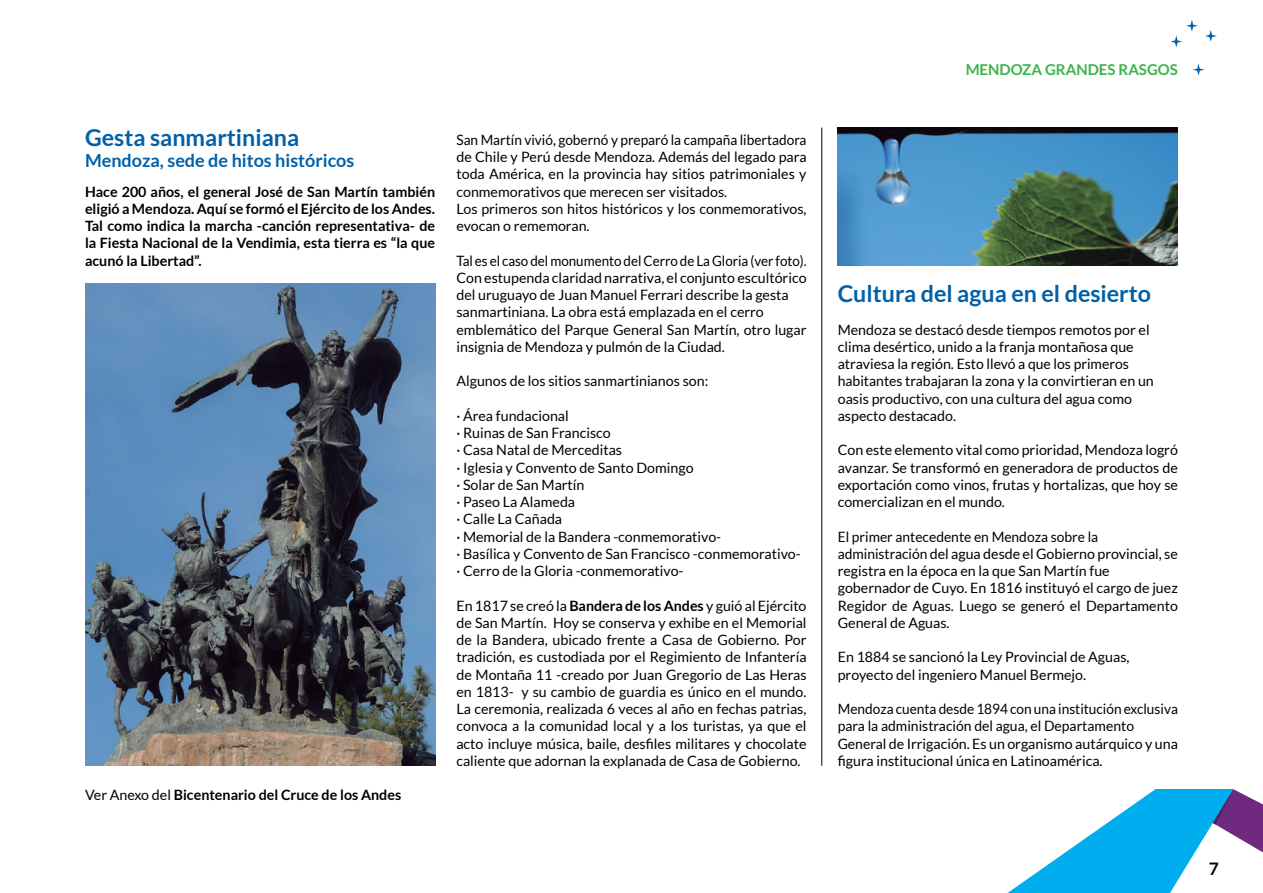
<style>
.page{position:relative;width:1263px;height:893px;background:#fff}
.page>*{position:absolute;margin:0;border:0;box-sizing:border-box;transform-origin:0 0}
.Titulos{font:700 23.25px "Lato";color:#0060a9}
.Subtitulos{font:700 18px "Lato";color:#0060a9}
.t1{font:700 17.25px "Lato";color:#000}
.t2{font:700 15px "Lato";color:#39b54a}
.texto_mercosur{font:14.25px/17.2px "Lato";color:#000}
.texto_mercosur-2{font:14.25px/17.2px "Lato";color:#000;text-align:justify;scale:.96 1}
.texto_mercosur-3{font:700 14.25px/17.2px "Lato";color:#000;text-align:justify}
.texto_mercosur-4{font:14.25px/17.2px "Lato";color:#000;text-align:justify;scale:.94 1}
.s1{font-weight:400}
.s2{font-weight:700}
</style>
<div class="page">
<svg style="left:1007px;top:789px;width:256px;height:104px"></svg>
<svg style="left:1170px;top:20px;width:28px;height:27px"></svg>
<svg style="left:1205px;top:30px;width:12px;height:12px"></svg>
<svg style="left:1193px;top:64px;width:12px;height:11px"></svg>
<img style="left:85px;top:284px;width:350px;height:482px">
<img style="left:838px;top:128px;width:340px;height:138px">
<hr style="left:821px;top:128px;width:1px;height:638px;background:#000">
<p class="Titulos" style="left:85px;top:124px;width:216px">Gesta sanmartiniana</p>
<p class="Subtitulos" style="left:85px;top:150px;width:271px">Mendoza, sede de hitos históricos</p>
<p class="texto_mercosur-3" style="left:85px;top:183px;width:352px">Hace 200 años, el general José de San Martín también eligió a Mendoza. Aquí se formó el Ejército de los Andes.<br>Tal como indica la marcha -canción representativa- de la Fiesta Nacional de la Vendimia, esta tierra es “la que acunó la Libertad”.</p>
<p class="texto_mercosur-3" style="left:85px;top:786px;width:318px"><span class="s1">Ver Anexo del</span> Bicentenario del Cruce de los Andes</p>
<p class="texto_mercosur-2" style="left:456px;top:131px;width:366px">San Martín vivió, gobernó y preparó la campaña libertadora de Chile y Perú desde Mendoza. Además del legado para toda América, en la provincia hay sitios patrimoniales y conmemorativos que merecen ser visitados.</p>
<p class="texto_mercosur" style="left:456px;top:200px;width:352px">Los primeros son hitos históricos y los conmemorativos, evocan o rememoran.</p>
<p class="texto_mercosur-4" style="left:456px;top:252px;width:374px">Tal es el caso del monumento del Cerro de La Gloria (ver foto).<br>Con estupenda claridad narrativa, el conjunto escultórico del uruguayo de Juan Manuel Ferrari describe la gesta</p>
<p class="texto_mercosur" style="left:456px;top:303px;width:309px">sanmartiniana. La obra está emplazada en el cerro</p>
<p class="texto_mercosur" style="left:456px;top:321px;width:352px">emblemático del Parque General San Martín, otro lugar insignia de Mendoza y pulmón de la Ciudad.</p>
<p class="texto_mercosur" style="left:456px;top:372px;width:253px">Algunos de los sitios sanmartinianos son:</p>
<p class="texto_mercosur" style="left:456px;top:407px;width:114px">· Área fundacional</p>
<p class="texto_mercosur" style="left:456px;top:424px;width:156px">· Ruinas de San Francisco</p>
<p class="texto_mercosur" style="left:456px;top:441px;width:167px">· Casa Natal de Merceditas</p>
<p class="texto_mercosur" style="left:456px;top:459px;width:239px">· Iglesia y Convento de Santo Domingo</p>
<p class="texto_mercosur" style="left:456px;top:476px;width:130px">· Solar de San Martín</p>
<p class="texto_mercosur" style="left:456px;top:493px;width:120px">· Paseo La Alameda</p>
<p class="texto_mercosur" style="left:456px;top:510px;width:107px">· Calle La Cañada</p>
<p class="texto_mercosur" style="left:456px;top:528px;width:266px">· Memorial de la Bandera -conmemorativo-</p>
<p class="texto_mercosur" style="left:456px;top:545px;width:346px">· Basílica y Convento de San Francisco -conmemorativo-</p>
<p class="texto_mercosur" style="left:456px;top:562px;width:229px">· Cerro de la Gloria -conmemorativo-</p>
<p class="texto_mercosur" style="left:456px;top:597px;width:352px;text-align:justify">En 1817 se creó la <span class="s2">Bandera de los Andes</span> y guió al Ejército de San Martín. Hoy se conserva y exhibe en el Memorial de la Bandera, ubicado frente a Casa de Gobierno. Por tradición, es custodiada por el Regimiento de Infantería de Montaña 11 -creado por Juan Gregorio de Las Heras en 1813- y su cambio de guardia es único en el mundo.<br>La ceremonia, realizada 6 veces al año en fechas patrias, convoca a la comunidad local y a los turistas, ya que el acto incluye música, baile, desfiles militares y chocolate caliente que adornan la explanada de Casa de Gobierno.</p>
<p class="t2" style="left:966px;top:61px;width:214px">MENDOZA GRANDES RASGOS</p>
<p class="Titulos" style="left:838px;top:281px;width:315px">Cultura del agua en el desierto</p>
<p class="texto_mercosur" style="left:838px;top:321px;width:313px">Mendoza se destacó desde tiempos remotos por el</p>
<p class="texto_mercosur" style="left:838px;top:338px;width:297px">clima desértico, unido a la franja montañosa que</p>
<p class="texto_mercosur" style="left:838px;top:355px;width:293px">atraviesa la región. Esto llevó a que los primeros</p>
<p class="texto_mercosur" style="left:838px;top:372px;width:318px">habitantes trabajaran la zona y la convirtieran en un</p>
<p class="texto_mercosur" style="left:838px;top:390px;width:296px">oasis productivo, con una cultura del agua como</p>
<p class="texto_mercosur" style="left:838px;top:407px;width:120px">aspecto destacado.</p>
<p class="texto_mercosur" style="left:838px;top:441px;width:342px;text-align:justify">Con este elemento vital como prioridad, Mendoza logró avanzar. Se transformó en generadora de productos de exportación como vinos, frutas y hortalizas, que hoy se comercializan en el mundo.</p>
<p class="texto_mercosur" style="left:838px;top:528px;width:262px">El primer antecedente en Mendoza sobre la</p>
<p class="texto_mercosur" style="left:838px;top:545px;width:342px">administración del agua desde el Gobierno provincial, se registra en la época en la que San Martín fue</p>
<p class="texto_mercosur" style="left:838px;top:579px;width:342px;text-align:justify">gobernador de Cuyo. En 1816 instituyó el cargo de juez Regidor de Aguas. Luego se generó el Departamento General de Aguas.</p>
<p class="texto_mercosur" style="left:838px;top:648px;width:293px">En 1884 se sancionó la Ley Provincial de Aguas,</p>
<p class="texto_mercosur" style="left:838px;top:666px;width:250px">proyecto del ingeniero Manuel Bermejo.</p>
<p class="texto_mercosur-2" style="left:838px;top:700px;width:356px">Mendoza cuenta desde 1894 con una institución exclusiva para la administración del agua, el Departamento</p>
<p class="texto_mercosur" style="left:838px;top:735px;width:342px">General de Irrigación. Es un organismo autárquico y una figura institucional única en Latinoamérica.</p>
<p class="t1" style="left:1209px;top:859px;width:12px">7</p>
</div>
